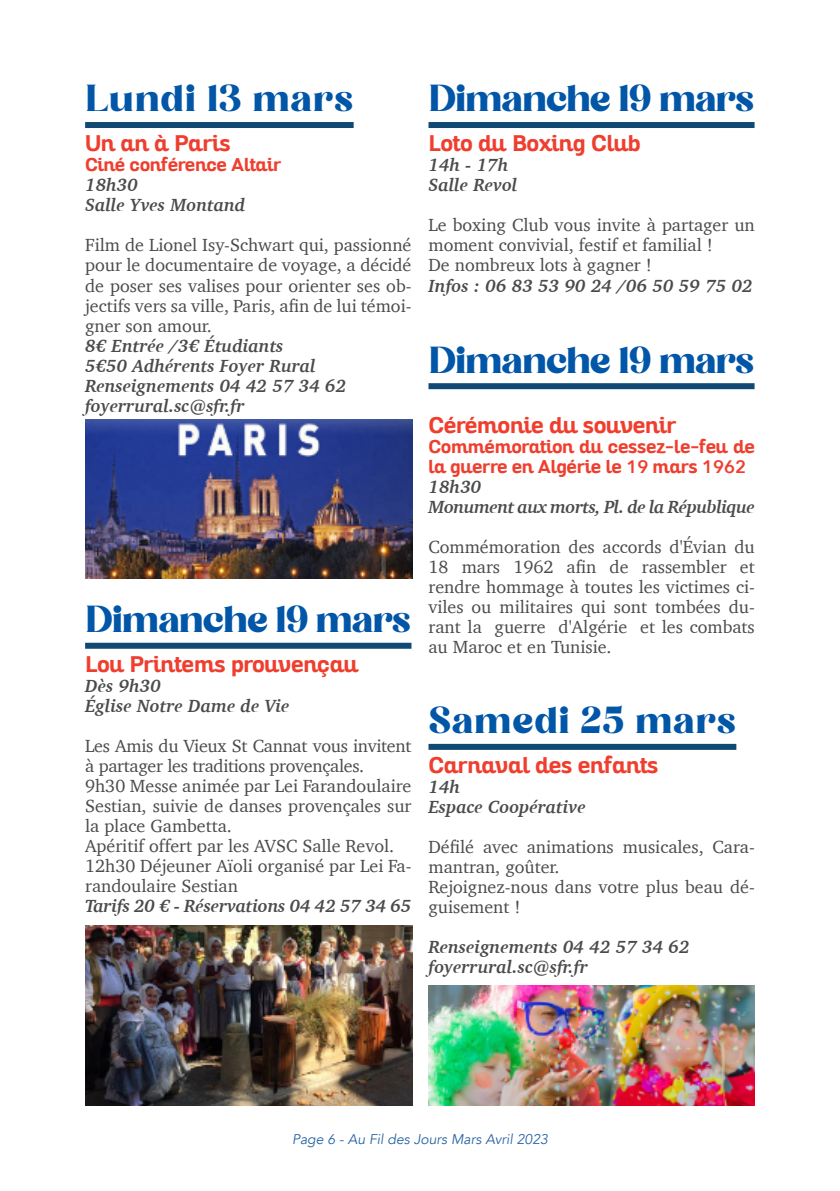
<style>
.page{position:relative;width:840px;height:1191px;background:#fff}
.page>*{position:absolute;margin:0;border:0;box-sizing:border-box;transform-origin:0 0}
.t1{font:36px "Begika";letter-spacing:-.05em;color:#0156a7}
.t2{font:36px "Begika";color:#0156a7}
.t3{font:700 22px "Altair";color:#ef3e2e}
.t4{font:18px/20px "Charter";color:#4a4b4c}
.t5{font:italic 700 18px/20px "Charter";color:#4a4b4c}
.t6{font:700 18px/20px "Altair";color:#ef3e2e}
.t7{font:italic 700 18px/20px "Charter";letter-spacing:-.03em;color:#4a4b4c}
.t8{font:italic 14px "Avenir";color:#2964a5}
.s1{font-family:"Avenir Next";font-weight:600}
</style>
<div class="page">
<div style="left:85px;top:122px;width:268px;height:6px;background:#104974"></div>
<div style="left:85px;top:643px;width:326px;height:6px;background:#104974"></div>
<div style="left:428px;top:122px;width:326px;height:6px;background:#104974"></div>
<div style="left:428px;top:383px;width:326px;height:6px;background:#104974"></div>
<div style="left:428px;top:744px;width:308px;height:6px;background:#104974"></div>
<img style="left:85px;top:925px;width:327px;height:181px">
<img style="left:86px;top:420px;width:326px;height:158px">
<img style="left:428px;top:985px;width:326px;height:121px">
<h1 class="t2" style="left:85px;top:85px;width:270px">Lundi 13 mars</h1>
<p class="t3" style="left:85px;top:135px;width:147px">Un an à Paris</p>
<p class="t6" style="left:85px;top:157px;width:198px">Ciné conférence Altair</p>
<p class="t5" style="left:85px;top:175px;width:162px">18h30<br>Salle Yves Montand</p>
<p class="t4" style="left:85px;top:235px;width:327px;text-align:justify">Film de Lionel Isy-Schwart qui, passionné pour le documentaire de voyage, a décidé de poser ses valises pour orienter ses ob&shy;jectifs vers sa ville, Paris, afin de lui témoi&shy;gner son amour.</p>
<p class="t5" style="left:85px;top:335px;width:262px">8€ Entrée /3€ Étudiants<br>5€50 Adhérents Foyer Rural<br>Renseignements 04 42 57 34 62 foyerrural.sc@sfr.fr</p>
<h1 class="t1" style="left:85px;top:605px;width:327px">Dimanche 19 mars</h1>
<p class="t3" style="left:85px;top:656px;width:274px">Lou Printems prouvençau</p>
<p class="t5" style="left:85px;top:675px;width:206px">Dès 9h30<br>Église Notre Dame de Vie</p>
<p class="t4" style="left:85px;top:735px;width:327px">Les Amis du Vieux St Cannat vous invitent à partager les traditions provençales.<br>9h30 Messe animée par Lei Farandoulaire Sestian, suivie de danses provençales sur la place Gambetta.<br>Apéritif offert par les AVSC Salle Revol.<br>12h30 Déjeuner Aïoli organisé par Lei Fa&shy;randoulaire Sestian</p>
<p class="t5" style="left:85px;top:895px;width:327px">Tarifs 20 € - Réservations 04 42 57 34 65</p>
<h1 class="t1" style="left:428px;top:85px;width:327px">Dimanche 19 mars</h1>
<p class="t3" style="left:428px;top:135px;width:214px">Loto du Boxing Club</p>
<p class="t5" style="left:428px;top:155px;width:90px">14h - 17h<br>Salle Revol</p>
<p class="t4" style="left:428px;top:215px;width:327px">Le boxing Club vous invite à partager un moment convivial, festif et familial !<br>De nombreux lots à gagner !</p>
<p class="t5" style="left:428px;top:275px;width:325px">Infos : 06 83 53 90 24 /06 50 59 75 02</p>
<h1 class="t1" style="left:428px;top:346px;width:327px">Dimanche 19 mars</h1>
<p class="t3" style="left:428px;top:416px;width:249px">Cérémonie du souvenir</p>
<p class="t6" style="left:428px;top:438px;width:327px">Commémoration du cessez-le-feu de la guerre en Algérie le <span class="s1">19</span> mars <span class="s1">1962</span></p>
<p class="t7" style="left:428px;top:476px;width:327px">18h30<br>Monument aux morts, Pl. de la République</p>
<p class="t4" style="left:428px;top:536px;width:327px;text-align:justify">Commémoration des accords d'Évian du 18 mars 1962 afin de rassembler et rendre hommage à toutes les victimes ci&shy;viles ou militaires qui sont tombées du&shy;rant la guerre d'Algérie et les combats au Maroc et en Tunisie.</p>
<h1 class="t2" style="left:428px;top:706px;width:309px">Samedi 25 mars</h1>
<p class="t3" style="left:428px;top:757px;width:231px">Carnaval des enfants</p>
<p class="t5" style="left:428px;top:776px;width:159px">14h<br>Espace Coopérative</p>
<p class="t4" style="left:428px;top:836px;width:327px">Défilé avec animations musicales, Cara&shy;mantran, goûter.<br>Rejoignez-nous dans votre plus beau dé&shy;guisement !</p>
<p class="t5" style="left:428px;top:936px;width:262px">Renseignements 04 42 57 34 62 foyerrural.sc@sfr.fr</p>
<p class="t8" style="left:292px;top:1129px;width:257px">Page 6 - Au Fil des Jours Mars Avril 2023</p>
</div>
